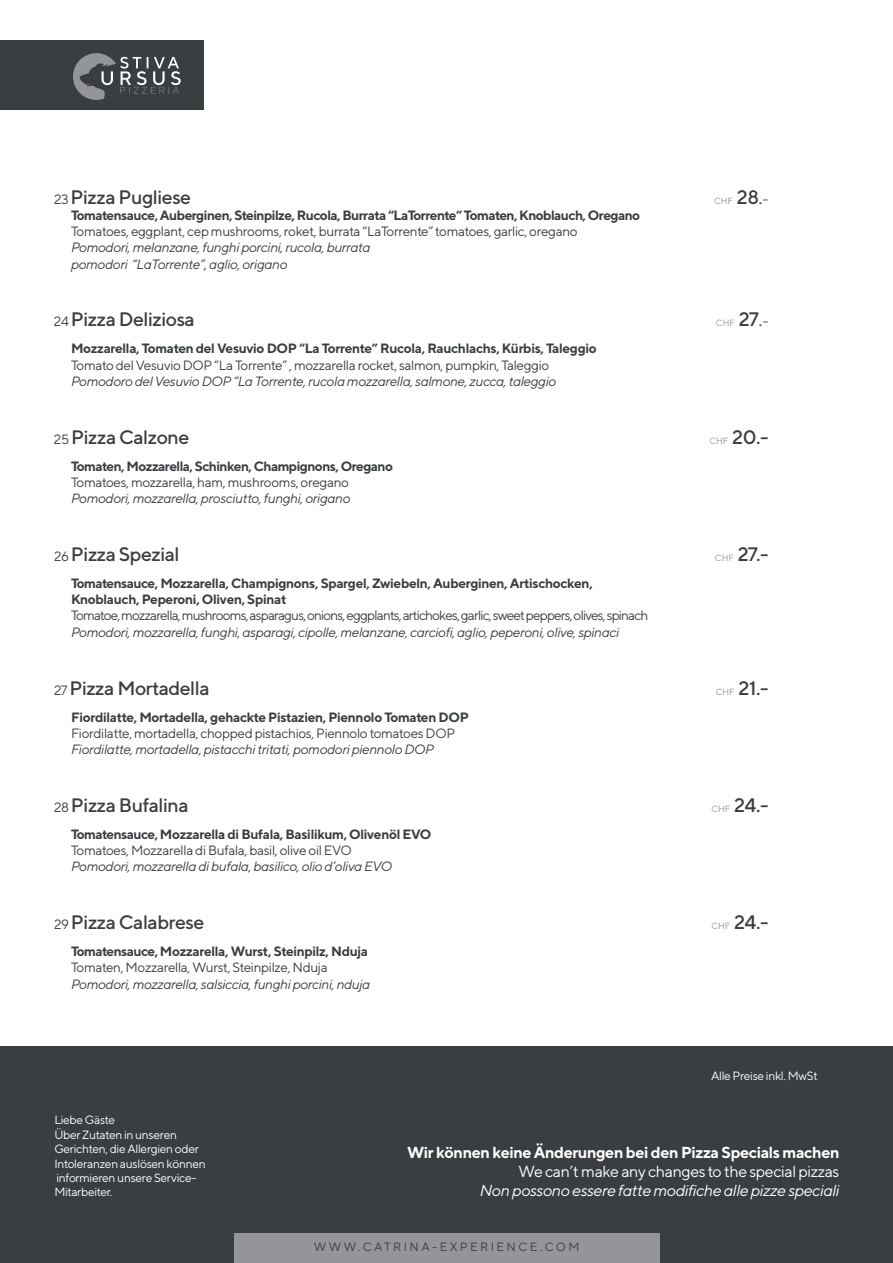
<style>
.page{position:relative;width:893px;height:1263px;background:#fff}
.page>*{position:absolute;margin:0;border:0;box-sizing:border-box;transform-origin:0 0}
.t1{font:500 19.5px "TT Norms";letter-spacing:-.025em;color:#3b3e40}
.t2{font:700 15.9px "TT Norms";letter-spacing:-.025em;color:#fff}
.t3{font:italic 15.9px "TT Norms";letter-spacing:-.025em;color:#fff}
.t4{font:15.9px "TT Norms";letter-spacing:-.025em;color:#fff}
.t5{font:700 13.5px/16.2px "TT Norms";letter-spacing:-.025em;color:#3b3e40}
.t6{font:italic 13.5px/16.2px "TT Norms";letter-spacing:-.025em;color:#3b3e40}
.t7{font:13.5px "TT Norms";letter-spacing:-.025em;color:#3b3e40}
.t8{font:13.5px "TT Norms";letter-spacing:-.06em;color:#3b3e40}
.t9{font:12px/14.4px "TT Norms";letter-spacing:-.025em;color:#fff}
.t10{font:12px "TT Norms";letter-spacing:.2em;color:#3b3e40}
.t11{font:9px "TT Norms";color:#939598}
.s1{font-weight:400;font-size:13.5px}
.s2{font-weight:500;font-size:19.5px;color:#3b3e40}
.s3{font-size:19.5px;color:#3b3e40}
.s4{font-size:13.5px;color:#3b3e40}
.s5{font-weight:400;font-size:9px;color:#939598}
</style>
<div class="page">
<div style="left:0;top:1046px;width:893px;height:217px;background:#3b3e40"></div>
<div style="left:234px;top:1233px;width:425px;height:30px;background:#939598"></div>
<div style="left:0;top:41px;width:204px;height:69px;background:#3b3e40"></div>
<svg style="left:73px;top:53px;width:108px;height:47px"></svg>
<h1 class="t1" style="left:54px;top:185px;width:139px"><span class="s1">23</span> Pizza Pugliese</h1>
<p class="t11" style="left:714px;top:195px;width:56px">CHF <span class="s2">28</span><span class="s3">.</span><span class="s4">-</span></p>
<p class="t5" style="left:71px;top:207px;width:571px">Tomatensauce, Auberginen, Steinpilze, Rucola, Burrata “LaTorrente” Tomaten, Knoblauch, Oregano</p>
<p class="t7" style="left:71px;top:223px;width:508px">Tomatoes, eggplant, cep mushrooms, roket, burrata “LaTorrente” tomatoes, garlic, oregano</p>
<p class="t6" style="left:71px;top:239px;width:301px">Pomodori, melanzane, funghi porcini, rucola, burrata pomodori “LaTorrente”, aglio, origano</p>
<h1 class="t1" style="left:54px;top:307px;width:142px"><span class="s1">24</span> Pizza Deliziosa</h1>
<p class="t11" style="left:716px;top:318px;width:54px">CHF <span class="s2">27</span><span class="s3">.</span><span class="s4">-</span></p>
<p class="t5" style="left:71px;top:340px;width:527px">Mozzarella, Tomaten del Vesuvio DOP “La Torrente” Rucola, Rauchlachs, Kürbis, Taleggio</p>
<p class="t7" style="left:71px;top:357px;width:480px">Tomato del Vesuvio DOP “La Torrente” , mozzarella rocket, salmon, pumpkin, Taleggio</p>
<p class="t6" style="left:71px;top:373px;width:487px">Pomodoro del Vesuvio DOP “La Torrente, rucola mozzarella, salmone, zucca, taleggio</p>
<h1 class="t1" style="left:54px;top:425px;width:137px"><span class="s1">25</span> Pizza Calzone</h1>
<h1 class="t1" style="left:709px;top:425px;width:61px"><span class="s5">CHF</span> 20.-</h1>
<p class="t5" style="left:71px;top:458px;width:324px">Tomaten, Mozzarella, Schinken, Champignons, Oregano</p>
<p class="t7" style="left:71px;top:474px;width:280px">Tomatoes, mozzarella, ham, mushrooms, oregano</p>
<p class="t6" style="left:71px;top:490px;width:281px">Pomodori, mozzarella, prosciutto, funghi, origano</p>
<h1 class="t1" style="left:54px;top:542px;width:127px"><span class="s1">26</span> Pizza Spezial</h1>
<h1 class="t1" style="left:715px;top:542px;width:55px"><span class="s5">CHF</span> 27.-</h1>
<p class="t5" style="left:71px;top:575px;width:523px">Tomatensauce, Mozzarella, Champignons, Spargel, Zwiebeln, Auberginen, Artischocken,<br>Knoblauch, Peperoni, Oliven, Spinat</p>
<p class="t8" style="left:71px;top:607px;width:579px">Tomatoe, mozzarella, mushrooms, asparagus, onions, eggplants, artichokes, garlic, sweet peppers, olives, spinach</p>
<p class="t6" style="left:71px;top:623px;width:550px">Pomodori, mozzarella, funghi, asparagi, cipolle, melanzane, carciofi, aglio, peperoni, olive, spinaci</p>
<h1 class="t1" style="left:54px;top:676px;width:157px"><span class="s1">27</span> Pizza Mortadella</h1>
<h1 class="t1" style="left:716px;top:676px;width:54px"><span class="s5">CHF</span> 21.-</h1>
<p class="t5" style="left:71px;top:708px;width:399px">Fiordilatte, Mortadella, gehackte Pistazien, Piennolo Tomaten DOP</p>
<p class="t7" style="left:71px;top:725px;width:386px">Fiordilatte, mortadella, chopped pistachios, Piennolo tomatoes DOP</p>
<p class="t6" style="left:71px;top:741px;width:364px">Fiordilatte, mortadella, pistacchi tritati, pomodori piennolo DOP</p>
<h1 class="t1" style="left:54px;top:793px;width:136px"><span class="s1">28</span> Pizza Bufalina</h1>
<h1 class="t1" style="left:711px;top:793px;width:59px"><span class="s5">CHF</span> 24.-</h1>
<p class="t5" style="left:71px;top:826px;width:362px">Tomatensauce, Mozzarella di Bufala, Basilikum, Olivenöl EVO</p>
<p class="t7" style="left:71px;top:842px;width:282px">Tomatoes, Mozzarella di Bufala, basil, olive oil EVO</p>
<p class="t6" style="left:71px;top:858px;width:323px">Pomodori, mozzarella di bufala, basilico, olio d’oliva EVO</p>
<h1 class="t1" style="left:54px;top:910px;width:152px"><span class="s1">29</span> Pizza Calabrese</h1>
<h1 class="t1" style="left:711px;top:910px;width:59px"><span class="s5">CHF</span> 24.-</h1>
<p class="t5" style="left:71px;top:943px;width:299px">Tomatensauce, Mozzarella, Wurst, Steinpilz, Nduja</p>
<p class="t7" style="left:71px;top:959px;width:258px">Tomaten, Mozzarella, Wurst, Steinpilze, Nduja</p>
<p class="t6" style="left:71px;top:975px;width:301px">Pomodori, mozzarella, salsiccia, funghi porcini, nduja</p>
<p class="t9" style="left:54px;top:1113px;width:153px">Liebe Gäste<br>Über Zutaten in unseren<br>Gerichten, die Allergien oder<br>Intoleranzen auslösen können informieren unsere Service-<br>Mitarbeiter.</p>
<p class="t9" style="left:711px;top:1069px;width:108px">Alle Preise inkl. MwSt</p>
<p class="t2" style="left:407px;top:1142px;width:434px">Wir können keine Änderungen bei den Pizza Specials machen</p>
<p class="t4" style="left:519px;top:1162px;width:322px">We can’t make any changes to the special pizzas</p>
<p class="t3" style="left:480px;top:1181px;width:361px">Non possono essere fatte modifiche alle pizze speciali</p>
<p class="t10" style="left:314px;top:1240px;width:267px">WWW.CATRINA-EXPERIENCE.COM</p>
</div>
